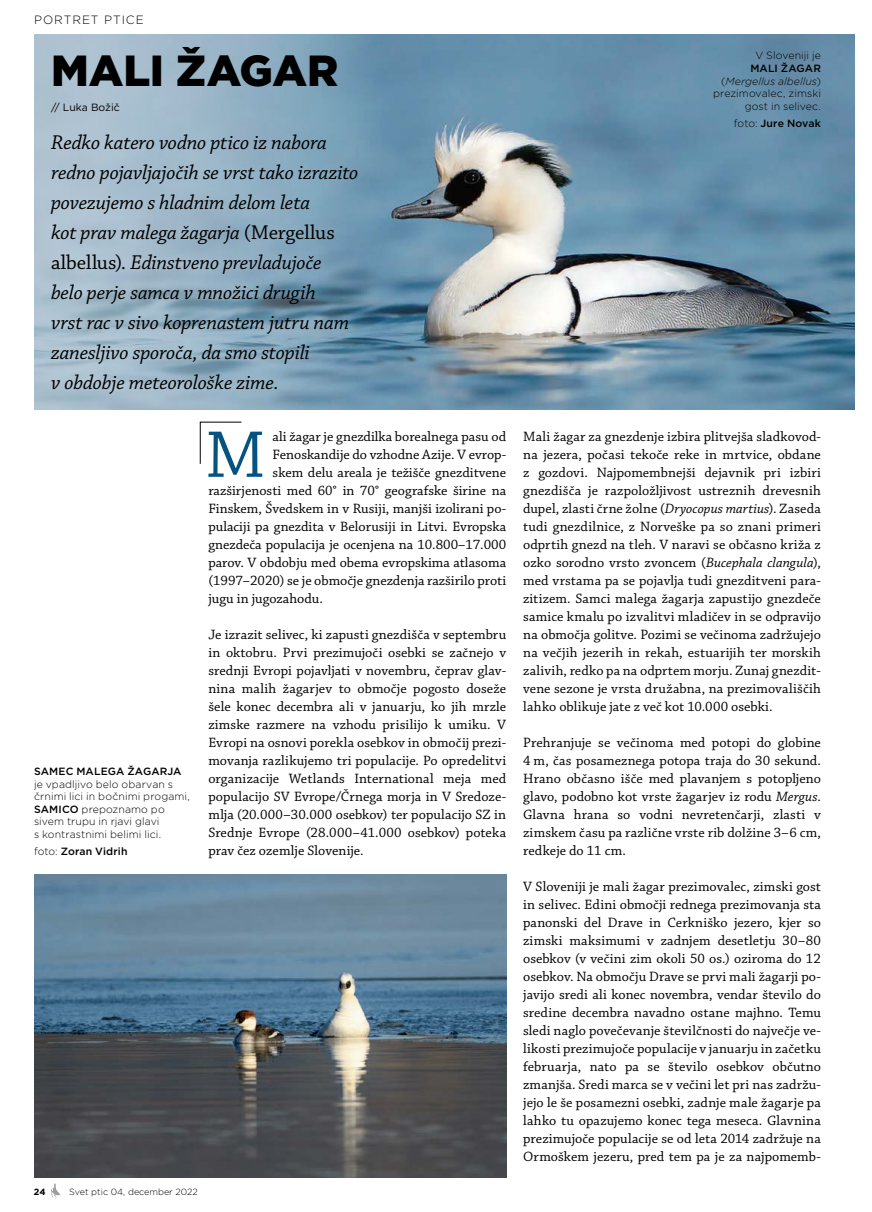
<style>
.page{position:relative;width:872px;height:1212px;background:#fff}
.page>*{position:absolute;margin:0;border:0;box-sizing:border-box;transform-origin:0 0}
.BODY_kapitelka{font:69.6px "Chaparral Pro";color:#055380}
.NASLOV{font:900 43.5px "Gotham";color:#000}
.Flash{font:italic 21px/30px "Chaparral Pro";letter-spacing:-.01em;color:#000}
.BODY{font:14.25px/18px "Chaparral Pro";letter-spacing:.005em;color:#000;text-align:justify}
.BODY_kapitelka-2{font:14.25px "Chaparral Pro";color:#000}
.PASICA_clanek{font:300 12px "Gotham";letter-spacing:.08em;color:#000}
.PODPIS_foto{font:300 10.5px/12.6px "Gotham";letter-spacing:.01em;color:#000;text-align:right}
.PODPIS_foto-2{font:500 10.5px "Gotham";letter-spacing:.01em;color:#000}
.avtor{font:10.5px "Gotham";color:#000}
.t1{font:300 9px "Gotham";color:#000}
.t2{font:700 9px "Gotham";color:#000}
.s1{font-style:normal}
.s2{font-weight:500}
.s3{font-weight:300}
.s4{font-style:italic}
</style>
<div class="page">
<img style="left:382px;top:34px;width:473px;height:375px">
<svg style="left:34px;top:34px;width:348px;height:376px;background:#92afc2"></svg>
<img style="left:34px;top:874px;width:472px;height:304px">
<svg style="left:200px;top:421px;width:42px;height:43px"></svg>
<svg style="left:51px;top:1183px;width:10px;height:15px"></svg>
<p class="PASICA_clanek" style="left:34px;top:13px;width:111px">PORTRET PTICE</p>
<p class="NASLOV" style="left:51px;top:40px;width:289px">MALI ŽAGAR</p>
<p class="avtor" style="left:51px;top:100px;width:70px">// Luka Božič</p>
<p class="Flash" style="left:51px;top:128px;width:309px">Redko katero vodno ptico iz nabora redno pojavljajočih se vrst tako izrazito povezujemo s hladnim delom leta<br>kot prav malega žagarja <span class="s1">(Mergellus albellus)</span>. Edinstveno prevladujoče belo perje samca v množici drugih<br>vrst rac v sivo koprenastem jutru nam zanesljivo sporoča, da smo stopili<br>v obdobje meteorološke zime.</p>
<p class="PODPIS_foto" style="left:34px;top:765px;width:157px;text-align:left"><span class="s2">SAMEC MALEGA ŽAGARJA </span>je vpadljivo belo obarvan s črnimi lici in bočnimi progami,<br><span class="s2">SAMICO</span> prepoznamo po sivem trupu in rjavi glavi<br>s kontrastnimi belimi lici.</p>
<p class="PODPIS_foto-2" style="left:34px;top:844px;width:95px"><span class="s3">foto:</span> Zoran Vidrih</p>
<p class="BODY_kapitelka" style="left:205px;top:416px;width:62px">M</p>
<p class="BODY_kapitelka-2" style="left:273px;top:428px;width:235px">ali žagar je gnezdilka borealnega pasu od</p>
<p class="BODY_kapitelka-2" style="left:273px;top:446px;width:235px">Fenoskandije do vzhodne Azije. V evrop-</p>
<p class="BODY_kapitelka-2" style="left:273px;top:464px;width:235px">skem delu areala je težišče gnezditvene</p>
<p class="BODY_kapitelka-2" style="left:208px;top:482px;width:299px">razširjenosti med 60° in 70° geografske širine na</p>
<p class="BODY_kapitelka-2" style="left:208px;top:500px;width:299px">Finskem, Švedskem in v Rusiji, manjši izolirani po-</p>
<p class="BODY_kapitelka-2" style="left:208px;top:518px;width:299px">pulaciji pa gnezdita v Belorusiji in Litvi. Evropska</p>
<p class="BODY_kapitelka-2" style="left:208px;top:536px;width:299px">gnezdeča populacija je ocenjena na 10.800–17.000</p>
<p class="BODY_kapitelka-2" style="left:208px;top:554px;width:299px">parov. V obdobju med obema evropskima atlasoma</p>
<p class="BODY_kapitelka-2" style="left:208px;top:572px;width:299px">(1997–2020) se je območje gnezdenja razširilo proti</p>
<p class="BODY_kapitelka-2" style="left:208px;top:590px;width:116px">jugu in jugozahodu.</p>
<p class="BODY" style="left:208px;top:626px;width:299px">Je izrazit selivec, ki zapusti gnezdišča v septembru in oktobru. Prvi prezimujoči osebki se začnejo v srednji Evropi pojavljati v novembru, čeprav glav&shy;nina malih žagarjev to območje pogosto doseže šele konec decembra ali v januarju, ko jih mrzle zimske razmere na vzhodu prisilijo k umiku. V Evropi na osnovi porekla osebkov in območij prezi&shy;movanja razlikujemo tri populacije. Po opredelitvi organizacije Wetlands International meja med populacijo SV Evrope/Črnega morja in V Sredoze&shy;mlja (20.000–30.000 osebkov) ter populacijo SZ in Srednje Evrope (28.000–41.000 osebkov) poteka prav čez ozemlje Slovenije.</p>
<p class="t2" style="left:34px;top:1185px;width:13px">24</p>
<p class="t1" style="left:69px;top:1185px;width:130px">Svet ptic 04, december 2022</p>
<p class="PODPIS_foto" style="left:713px;top:49px;width:109px">V Sloveniji je<br><span class="s2">MALI ŽAGAR </span>(<span class="s4">Mergellus albellus</span>) prezimovalec, zimski gost in selivec.</p>
<p class="PODPIS_foto-2" style="left:734px;top:116px;width:89px"><span class="s3">foto:</span> Jure Novak</p>
<p class="BODY" style="left:523px;top:428px;width:299px">Mali žagar za gnezdenje izbira plitvejša sladkovod&shy;na jezera, počasi tekoče reke in mrtvice, obdane z gozdovi. Najpomembnejši dejavnik pri izbiri gnezdišča je razpoložljivost ustreznih drevesnih dupel, zlasti črne žolne (<span class="s4">Dryocopus martius</span>). Zaseda tudi gnezdilnice, z Norveške pa so znani primeri odprtih gnezd na tleh. V naravi se občasno križa z ozko sorodno vrsto zvoncem (<span class="s4">Bucephala clangula</span>), med vrstama pa se pojavlja tudi gnezditveni para&shy;zitizem. Samci malega žagarja zapustijo gnezdeče samice kmalu po izvalitvi mladičev in se odpravijo na območja golitve. Pozimi se večinoma zadržujejo na večjih jezerih in rekah, estuarijih ter morskih zalivih, redko pa na odprtem morju. Zunaj gnezdit&shy;vene sezone je vrsta družabna, na prezimovališčih lahko oblikuje jate z več kot 10.000 osebki.</p>
<p class="BODY" style="left:523px;top:734px;width:299px">Prehranjuje se večinoma med potopi do globine 4 m, čas posameznega potopa traja do 30 sekund.<br>Hrano občasno išče med plavanjem s potopljeno glavo, podobno kot vrste žagarjev iz rodu <span class="s4">Mergus</span>.<br>Glavna hrana so vodni nevretenčarji, zlasti v zimskem času pa različne vrste rib dolžine 3–6 cm, redkeje do 11 cm.</p>
<p class="BODY" style="left:523px;top:878px;width:299px">V Sloveniji je mali žagar prezimovalec, zimski gost in selivec. Edini območji rednega prezimovanja sta panonski del Drave in Cerkniško jezero, kjer so zimski maksimumi v zadnjem desetletju 30–80 osebkov (v večini zim okoli 50 os.) oziroma do 12 osebkov. Na območju Drave se prvi mali žagarji po&shy;javijo sredi ali konec novembra, vendar število do sredine decembra navadno ostane majhno. Temu sledi naglo povečevanje številčnosti do največje ve&shy;likosti prezimujoče populacije v januarju in začetku februarja, nato pa se število osebkov občutno zmanjša. Sredi marca se v večini let pri nas zadržu&shy;jejo le še posamezni osebki, zadnje male žagarje pa lahko tu opazujemo konec tega meseca. Glavnina prezimujoče populacije se od leta 2014 zadržuje na Ormoškem jezeru, pred tem pa je za najpomemb-</p>
</div>
